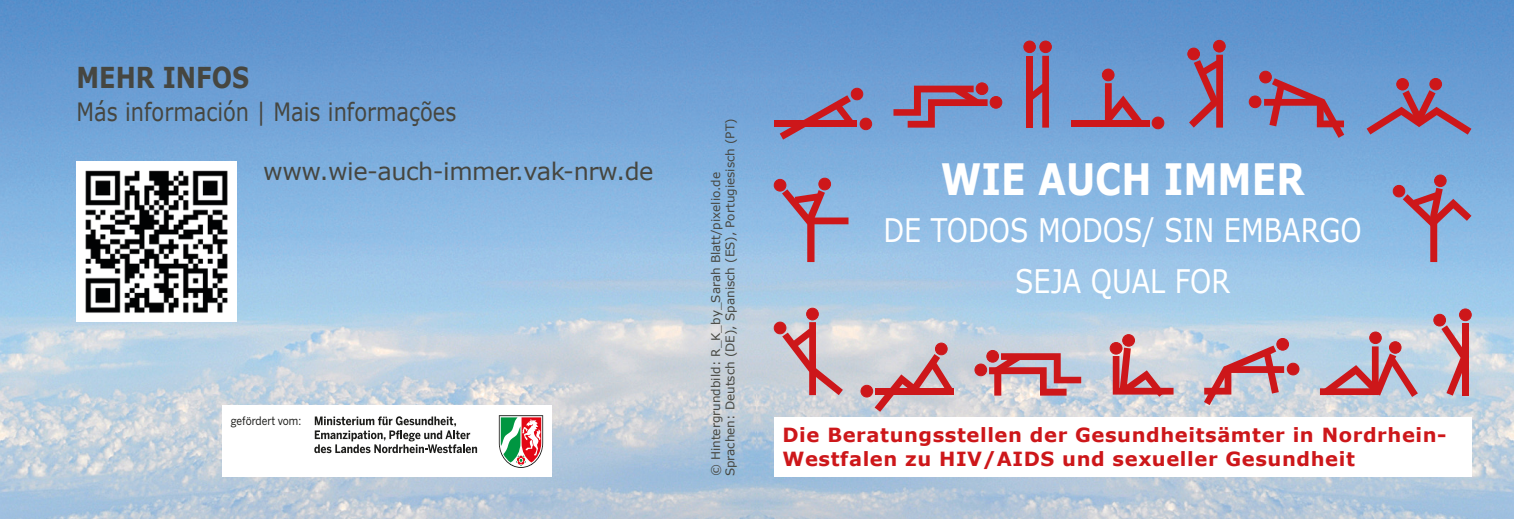
<style>
.page{position:relative;width:1514px;height:519px;background:#fff}
.page>*{position:absolute;margin:0;border:0;box-sizing:border-box;transform-origin:0 0}
.t1{font:700 43.2px "Verdana";color:#fff;scale:.83 1}
.t2{font:32.4px/51.3px "Verdana";color:#fff;text-align:center;scale:.83 1}
.t3{font:700 28.8px "Verdana";color:#464640;scale:.83 1}
.t4{font:25.2px "Verdana";color:#464640;scale:.83 1}
.t5{font:24px "Verdana";letter-spacing:-.02em;color:#464640}
.t6{font:700 19.5px/23.4px "Verdana";letter-spacing:.03em;color:#cd171a}
.t7{font:12px/14.4px "Verdana";color:#464640}
.t8{font:11.7px "Benton Sans";color:#1d1d1b;scale:.89 1}
</style>
<div class="page">
<img style="left:0;top:0;width:1514px;height:519px">
<div style="left:774px;top:417px;width:697px;height:59px;background:#fff"></div>
<svg style="left:1402px;top:188px;width:69px;height:74px;background:#9994b5"></svg>
<div style="left:1434px;top:175px;width:12px;height:11px;background:#cd171a;border-radius:50%"></div>
<div style="left:1434px;top:175px;width:12px;height:12px;border:1px solid #cd171a;border-radius:50%"></div>
<div style="left:1393px;top:185px;width:11px;height:12px;background:#cd171a;border-radius:50%"></div>
<div style="left:1393px;top:185px;width:12px;height:12px;border:1px solid #cd171a;border-radius:50%"></div>
<div style="left:1389px;top:342px;width:12px;height:11px;background:#cd171a;border-radius:50%"></div>
<div style="left:1389px;top:341px;width:12px;height:12px;border:1px solid #cd171a;border-radius:50%"></div>
<div style="left:1369px;top:332px;width:12px;height:11px;background:#cd171a;border-radius:50%"></div>
<div style="left:1369px;top:332px;width:12px;height:12px;border:1px solid #cd171a;border-radius:50%"></div>
<svg style="left:1320px;top:346px;width:98px;height:51px;background:#be94a1"></svg>
<svg style="left:782px;top:322px;width:61px;height:73px;background:#cfa5aa"></svg>
<div style="left:806px;top:308px;width:12px;height:12px;background:#cd171a;border-radius:50%"></div>
<div style="left:806px;top:308px;width:12px;height:12px;border:1px solid #cd171a;border-radius:50%"></div>
<div style="left:774px;top:322px;width:12px;height:12px;background:#cd171a;border-radius:50%"></div>
<div style="left:774px;top:322px;width:12px;height:12px;border:1px solid #cd171a;border-radius:50%"></div>
<svg style="left:874px;top:354px;width:79px;height:58px;background:#cdb0b6"></svg>
<div style="left:861px;top:385px;width:12px;height:12px;background:#cd171a;border-radius:50%"></div>
<div style="left:861px;top:385px;width:12px;height:12px;border:1px solid #cd171a;border-radius:50%"></div>
<div style="left:935px;top:343px;width:12px;height:12px;background:#cd171a;border-radius:50%"></div>
<div style="left:935px;top:343px;width:12px;height:12px;border:1px solid #cd171a;border-radius:50%"></div>
<div style="left:875px;top:388px;width:79px;height:7px;background:#cd171a"></div>
<div style="left:987px;top:350px;width:11px;height:12px;background:#cd171a;border-radius:50%"></div>
<div style="left:986px;top:350px;width:13px;height:12px;border:1px solid #cd171a;border-radius:50%"></div>
<div style="left:975px;top:364px;width:11px;height:12px;background:#cd171a;border-radius:50%"></div>
<div style="left:975px;top:364px;width:12px;height:12px;border:1px solid #cd171a;border-radius:50%"></div>
<svg style="left:989px;top:353px;width:92px;height:42px;background:#ca8189"></svg>
<div style="left:1434px;top:314px;width:11px;height:12px;background:#cd171a;border-radius:50%"></div>
<div style="left:1433px;top:314px;width:12px;height:12px;border:1px solid #cd171a;border-radius:50%"></div>
<div style="left:1459px;top:309px;width:12px;height:12px;background:#cd171a;border-radius:50%"></div>
<div style="left:1459px;top:309px;width:12px;height:12px;border:1px solid #cd171a;border-radius:50%"></div>
<div style="left:1462px;top:323px;width:7px;height:72px;background:#cd171a"></div>
<svg style="left:1441px;top:325px;width:21px;height:70px"></svg>
<svg style="left:1204px;top:345px;width:80px;height:60px;background:#c59ca6"></svg>
<div style="left:1287px;top:363px;width:12px;height:12px;background:#cd171a;border-radius:50%"></div>
<div style="left:1287px;top:363px;width:12px;height:12px;border:1px solid #cd171a;border-radius:50%"></div>
<div style="left:1277px;top:338px;width:11px;height:12px;background:#cd171a;border-radius:50%"></div>
<div style="left:1276px;top:338px;width:13px;height:12px;border:1px solid #cd171a;border-radius:50%"></div>
<svg style="left:1113px;top:347px;width:60px;height:50px;background:#d08d92"></svg>
<div style="left:1110px;top:342px;width:12px;height:12px;background:#cd171a;border-radius:50%"></div>
<div style="left:1110px;top:342px;width:12px;height:12px;border:1px solid #cd171a;border-radius:50%"></div>
<div style="left:1122px;top:334px;width:12px;height:12px;background:#cd171a;border-radius:50%"></div>
<div style="left:1122px;top:334px;width:13px;height:12px;border:1px solid #cd171a;border-radius:50%"></div>
<img style="left:77px;top:162px;width:159px;height:159px">
<div style="left:222px;top:405px;width:330px;height:71px;background:#fff"></div>
<svg style="left:499px;top:415px;width:44px;height:53px"></svg>
<svg style="left:314px;top:416px;width:163px;height:37px"></svg>
<div style="left:774px;top:120px;width:82px;height:7px;background:#cd171a"></div>
<svg style="left:780px;top:95px;width:74px;height:45px"></svg>
<div style="left:851px;top:88px;width:12px;height:12px;background:#cd171a;border-radius:50%"></div>
<div style="left:851px;top:88px;width:12px;height:12px;border:1px solid #cd171a;border-radius:50%"></div>
<div style="left:860px;top:118px;width:11px;height:12px;background:#cd171a;border-radius:50%"></div>
<div style="left:860px;top:118px;width:12px;height:12px;border:1px solid #cd171a;border-radius:50%"></div>
<div style="left:1040px;top:41px;width:11px;height:12px;background:#cd171a;border-radius:50%"></div>
<div style="left:1039px;top:41px;width:12px;height:12px;border:1px solid #cd171a;border-radius:50%"></div>
<div style="left:1024px;top:41px;width:11px;height:12px;background:#cd171a;border-radius:50%"></div>
<div style="left:1023px;top:41px;width:12px;height:12px;border:1px solid #cd171a;border-radius:50%"></div>
<div style="left:1026px;top:56px;width:7px;height:72px;background:#cd171a"></div>
<svg style="left:1033px;top:56px;width:16px;height:72px"></svg>
<svg style="left:893px;top:86px;width:94px;height:42px;background:#946e8f"></svg>
<div style="left:976px;top:83px;width:12px;height:12px;background:#cd171a;border-radius:50%"></div>
<div style="left:976px;top:83px;width:12px;height:12px;border:1px solid #cd171a;border-radius:50%"></div>
<div style="left:990px;top:96px;width:12px;height:12px;background:#cd171a;border-radius:50%"></div>
<div style="left:990px;top:96px;width:12px;height:12px;border:1px solid #cd171a;border-radius:50%"></div>
<svg style="left:1105px;top:83px;width:39px;height:37px"></svg>
<div style="left:1152px;top:117px;width:12px;height:12px;background:#cd171a;border-radius:50%"></div>
<div style="left:1152px;top:117px;width:12px;height:12px;border:1px solid #cd171a;border-radius:50%"></div>
<div style="left:1102px;top:69px;width:12px;height:12px;background:#cd171a;border-radius:50%"></div>
<div style="left:1102px;top:69px;width:12px;height:12px;border:1px solid #cd171a;border-radius:50%"></div>
<div style="left:1071px;top:120px;width:78px;height:7px;background:#cd171a"></div>
<svg style="left:1264px;top:78px;width:80px;height:60px;background:#8b789e"></svg>
<div style="left:1249px;top:96px;width:12px;height:12px;background:#cd171a;border-radius:50%"></div>
<div style="left:1249px;top:96px;width:12px;height:12px;border:1px solid #cd171a;border-radius:50%"></div>
<div style="left:1259px;top:71px;width:12px;height:12px;background:#cd171a;border-radius:50%"></div>
<div style="left:1259px;top:71px;width:12px;height:12px;border:1px solid #cd171a;border-radius:50%"></div>
<svg style="left:1366px;top:90px;width:105px;height:45px;background:#857da6"></svg>
<div style="left:1430px;top:78px;width:11px;height:12px;background:#cd171a;border-radius:50%"></div>
<div style="left:1429px;top:78px;width:13px;height:12px;border:1px solid #cd171a;border-radius:50%"></div>
<div style="left:1396px;top:79px;width:12px;height:11px;background:#cd171a;border-radius:50%"></div>
<div style="left:1396px;top:78px;width:12px;height:12px;border:1px solid #cd171a;border-radius:50%"></div>
<svg style="left:1189px;top:55px;width:34px;height:73px;background:#98617f"></svg>
<div style="left:1213px;top:40px;width:12px;height:12px;background:#cd171a;border-radius:50%"></div>
<div style="left:1213px;top:40px;width:12px;height:12px;border:1px solid #cd171a;border-radius:50%"></div>
<div style="left:1188px;top:48px;width:11px;height:12px;background:#cd171a;border-radius:50%"></div>
<div style="left:1187px;top:48px;width:12px;height:12px;border:1px solid #cd171a;border-radius:50%"></div>
<svg style="left:782px;top:189px;width:66px;height:73px;background:#a197b5"></svg>
<div style="left:819px;top:178px;width:11px;height:12px;background:#cd171a;border-radius:50%"></div>
<div style="left:818px;top:178px;width:13px;height:12px;border:1px solid #cd171a;border-radius:50%"></div>
<div style="left:774px;top:179px;width:12px;height:12px;background:#cd171a;border-radius:50%"></div>
<div style="left:774px;top:179px;width:12px;height:12px;border:1px solid #cd171a;border-radius:50%"></div>
<h3 class="t3" style="left:77px;top:57px;width:206px">Mehr Infos</h3>
<h3 class="t4" style="left:77px;top:95px;width:459px">Más información | Mais informações</h3>
<h3 class="t5" style="left:263px;top:155px;width:392px">www.wie-auch-immer.vak-nrw.de</h3>
<p class="t8" style="left:231px;top:414px;width:81px">gefördert vom:</p>
<p class="t7" style="left:708px;top:476px;width:359px;rotate:-90deg">© Hintergrundbild: R_K_by_Sarah Blatt/pixelio.de<br>Sprachen: Deutsch (DE), Spanisch (ES), Portugiesisch (PT)</p>
<h1 class="t1" style="left:941px;top:149px;width:439px">Wie auch immer</h1>
<h2 class="t2" style="left:883px;top:204px;width:578px">DE TODOS MODOS/ SIN EMBARGO<br>SEJA QUAL FOR</h2>
<h3 class="t6" style="left:782px;top:423px;width:666px">Die Beratungsstellen der Gesundheitsämter in Nordrhein-<br>Westfalen zu HIV/AIDS und sexueller Gesundheit</h3>
</div>
